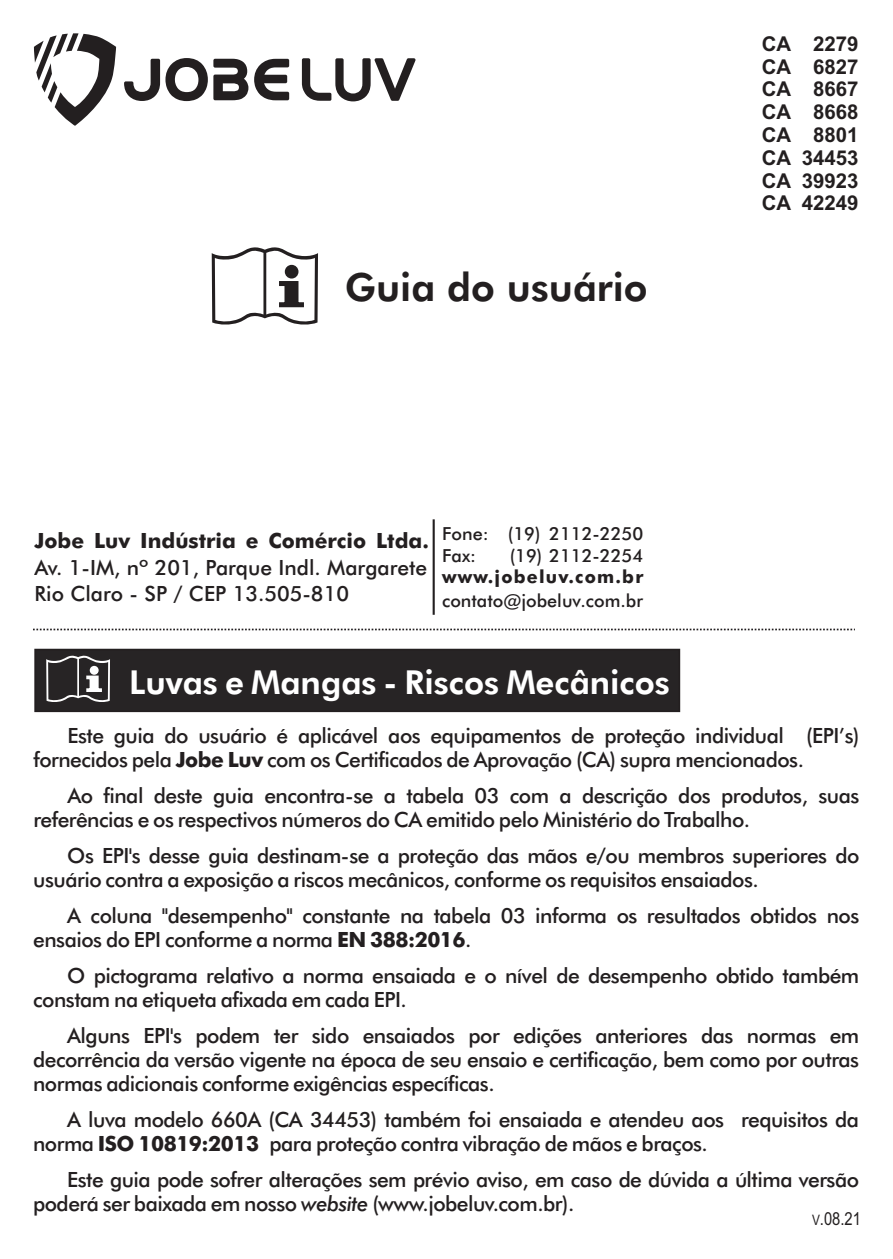
<style>
.page{position:relative;width:893px;height:1259px;background:#fff}
.page>*{position:absolute;margin:0;border:0;box-sizing:border-box;transform-origin:0 0}
.t1{font:800 39px "Futura BT";color:#231f20}
.t2{font:800 33px "Futura BT";color:#fff}
.t3{font:500 21px/24px "Futura BT";letter-spacing:-.025em;color:#231f20}
.t4{font:500 21px/26.7px "Futura BT";color:#231f20}
.t5{font:700 21px "Futura BT";color:#231f20}
.t6{font:700 20.4px/22.8px "Arial";color:#231f20;text-align:justify}
.t7{font:500 18px/21.6px "Futura BT";color:#231f20}
.t8{font:700 18px "Futura BT";letter-spacing:.065em;color:#231f20}
.t9{font:18px "Arial Narrow";color:#231f20}
.s1{font-weight:700}
.s2{font-style:italic}
.s3{font-size:14.4px}
</style>
<div class="page">
<svg style="left:33px;top:628px;width:822px;height:2px"></svg>
<hr style="left:433px;top:519px;width:2px;height:96px;background:#231f20">
<svg style="left:212px;top:247px;width:106px;height:78px"></svg>
<div style="left:34px;top:648px;width:647px;height:65px;background:#272425"></div>
<svg style="left:302px;top:58px;width:113px;height:43px"></svg>
<svg style="left:124px;top:58px;width:124px;height:43px"></svg>
<svg style="left:254px;top:59px;width:35px;height:41px"></svg>
<svg style="left:34px;top:33px;width:82px;height:93px"></svg>
<h1 class="t1" style="left:345px;top:272px;width:304px">Guia do usuário</h1>
<p class="t5" style="left:34px;top:532px;width:396px">Jobe Luv Indústria e Comércio Ltda.</p>
<p class="t4" style="left:34px;top:556px;width:394px">Av. 1-IM, nº 201, Parque Indl. Margarete<br>Rio Claro - SP / CEP 13.505-810</p>
<p class="t7" style="left:442px;top:525px;width:203px">Fone: (19) 2112-2250<br>Fax:</p>
<p class="t7" style="left:510px;top:546px;width:135px">(19) 2112-2254</p>
<p class="t8" style="left:442px;top:569px;width:203px">www.jobeluv.com.br</p>
<p class="t7" style="left:442px;top:591px;width:202px">contato@jobeluv.com.br</p>
<p class="t6" style="left:762px;top:34px;width:98px">CA 2279<br>CA 6827<br>CA 8667<br>CA 8668<br>CA 8801<br>CA 34453<br>CA 39923<br>CA 42249</p>
<h2 class="t2" style="left:129px;top:669px;width:542px">Luvas e Mangas - Riscos Mecânicos</h2>
<p class="t3" style="left:33px;top:726px;width:828px;text-indent:34px">Este guia do usuário é aplicável aos equipamentos de proteção individual (EPI’s) fornecidos pela <span class="s1">Jobe Luv</span> com os Certificados de Aprovação (CA) supra mencionados.</p>
<p class="t3" style="left:33px;top:786px;width:828px;text-indent:34px">Ao final deste guia encontra-se a tabela 03 com a descrição dos produtos, suas referências e os respectivos números do CA emitido pelo Ministério do Trabalho.</p>
<p class="t3" style="left:33px;top:846px;width:828px;text-indent:34px">Os EPI's desse guia destinam-se a proteção das mãos e/ou membros superiores do usuário contra a exposição a riscos mecânicos, conforme os requisitos ensaiados.</p>
<p class="t3" style="left:33px;top:906px;width:828px;text-indent:34px">A coluna ''desempenho'' constante na tabela 03 informa os resultados obtidos nos ensaios do EPI conforme a norma <span class="s1">EN 388:2016</span>.</p>
<p class="t3" style="left:33px;top:966px;width:828px;text-indent:34px">O pictograma relativo a norma ensaiada e o nível de desempenho obtido também constam na etiqueta afixada em cada EPI.</p>
<p class="t3" style="left:33px;top:1026px;width:828px;text-align:justify;text-indent:34px">Alguns EPI's podem ter sido ensaiados por edições anteriores das normas em decorrência da versão vigente na época de seu ensaio e certificação, bem como por outras normas adicionais conforme exigências específicas.</p>
<p class="t3" style="left:33px;top:1110px;width:828px;text-indent:34px">A luva modelo 660A (CA 34453) também foi ensaiada e atendeu aos requisitos da norma <span class="s1">ISO 10819:2013</span> para proteção contra vibração de mãos e braços.</p>
<p class="t3" style="left:33px;top:1170px;width:828px;text-indent:34px">Este guia pode sofrer alterações sem prévio aviso, em caso de dúvida a última versão poderá ser baixada em nosso <span class="s2">website</span> (www.jobeluv.com.br).</p>
<p class="t9" style="left:812px;top:1212px;width:50px"><span class="s3">V</span>.08.21</p>
</div>
